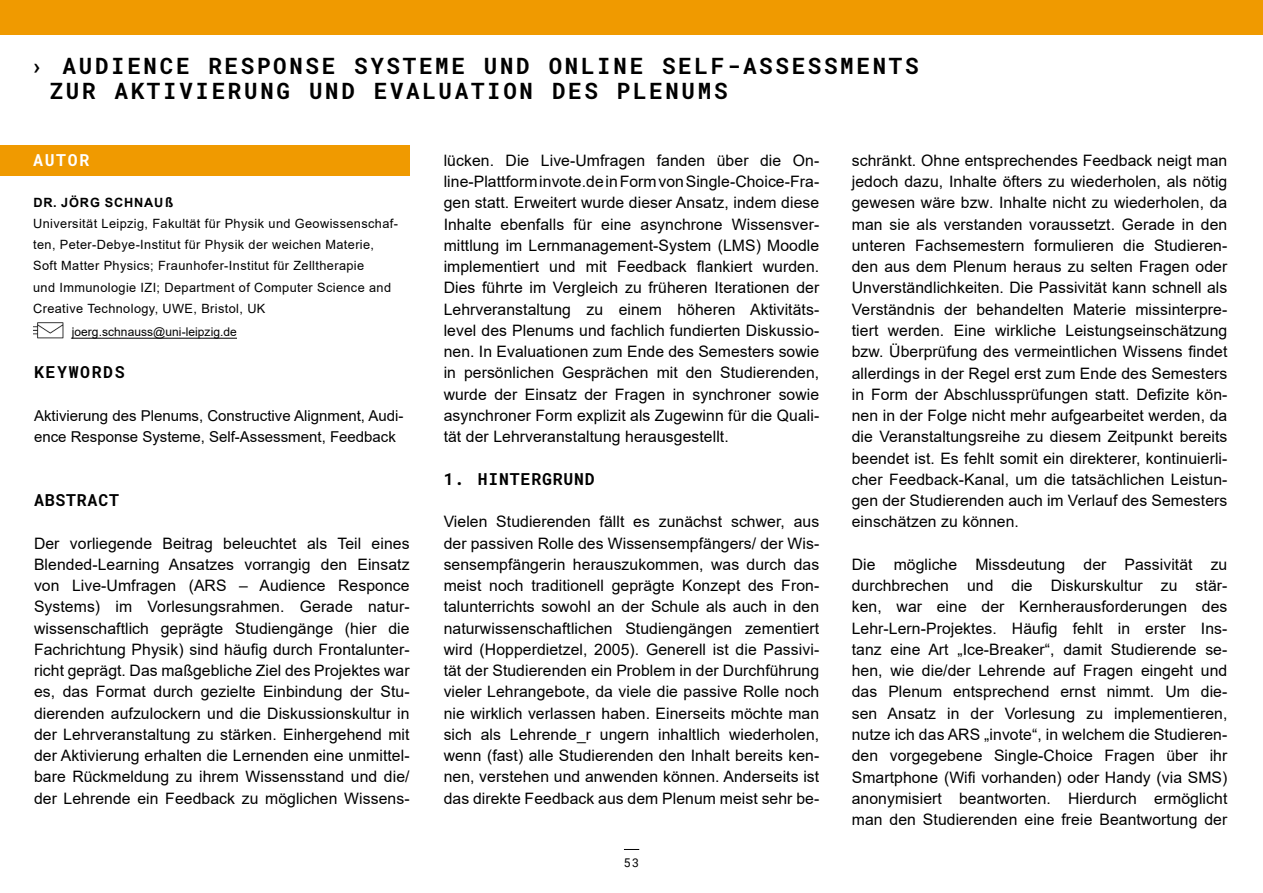
<style>
.page{position:relative;width:1263px;height:893px;background:#fff}
.page>*{position:absolute;margin:0;border:0;box-sizing:border-box;transform-origin:0 0}
.t1{font:700 22.5px/25.5px "Roboto Mono";letter-spacing:.12em;color:#000}
.t2{font:700 16.5px "Roboto Mono";letter-spacing:.05em;color:#000}
.t3{font:700 16.5px "Roboto Mono";letter-spacing:.1em;color:#000}
.t4{font:700 16.5px "Roboto Mono";letter-spacing:.1em;color:#fff}
.t5{font:15.75px/21.3px "Arial";letter-spacing:.005em;color:#000;text-align:justify}
.t6{font:15px/21.3px "Arial";color:#000}
.t7{font:12.75px/21.3px "Arial";letter-spacing:.03em;color:#000}
.t8{font:12px "Arial";letter-spacing:.005em;color:#000}
.t9{font:12px "Roboto";color:#000}
.s1{font-weight:700}
.s2{font-weight:700;font-size:13.5px}
</style>
<div class="page">
<div style="left:0;top:0;width:1263px;height:34px;background:#f09a00"></div>
<svg style="left:624px;top:849px;width:15px;height:1px"></svg>
<div style="left:0;top:145px;width:410px;height:31px;background:#f09a00"></div>
<hr style="left:72px;top:338px;width:165px;height:1px;background:#000">
<img style="left:33px;top:322px;width:31px;height:17px">
<h1 class="t1" style="left:50px;top:52px;width:870px;text-indent:-20px">› AUDIENCE RESPONSE SYSTEME UND ONLINE SELF-ASSESSMENTS<br>ZUR AKTIVIERUNG UND EVALUATION DES PLENUMS</h1>
<p class="t4" style="left:33px;top:148px;width:58px">AUTOR</p>
<p class="t7" style="left:33px;top:191px;width:366px"><span class="s1">DR. JÖRG SCHNAU</span><span class="s2">ß<br></span>Universität Leipzig, Fakultät für Physik und Geowissenschaf&shy;ten, Peter-Debye-Institut für Physik der weichen Materie, Soft Matter Physics; Fraunhofer-Institut für Zelltherapie<br>und Immunologie IZI; Department of Computer Science and Creative Technology, UWE, Bristol, UK</p>
<p class="t8" style="left:72px;top:323px;width:167px">joerg.schnauss@uni-leipzig.de</p>
<p class="t3" style="left:34px;top:361px;width:92px">KEYWORDS</p>
<p class="t6" style="left:34px;top:405px;width:371px">Aktivierung des Plenums, Constructive Alignment, Audi&shy;ence Response Systeme, Self-Assessment, Feedback</p>
<p class="t2" style="left:34px;top:488px;width:86px">ABSTRACT</p>
<p class="t5" style="left:34px;top:532px;width:377px">Der vorliegende Beitrag beleuchtet als Teil eines Blended-Learning Ansatzes vorrangig den Einsatz von Live-Umfragen (ARS – Audience Responce Systems) im Vorlesungsrahmen. Gerade natur&shy;wissenschaftlich geprägte Studiengänge (hier die Fachrichtung Physik) sind häufig durch Frontalunter&shy;richt geprägt. Das maßgebliche Ziel des Projektes war es, das Format durch gezielte Einbindung der Stu&shy;dierenden aufzulockern und die Diskussionskultur in der Lehrveranstaltung zu stärken. Einhergehend mit der Aktivierung erhalten die Lernenden eine unmittel&shy;bare Rückmeldung zu ihrem Wissensstand und die/ der Lehrende ein Feedback zu möglichen Wissens-</p>
<p class="t5" style="left:444px;top:150px;width:377px">lücken. Die Live-Umfragen fanden über die On&shy;line-Plattform invote.de in Form von Single-Choice-Fra&shy;gen statt. Erweitert wurde dieser Ansatz, indem diese Inhalte ebenfalls für eine asynchrone Wissensver&shy;mittlung im Lernmanagement-System (LMS) Moodle implementiert und mit Feedback flankiert wurden.<br>Dies führte im Vergleich zu früheren Iterationen der Lehrveranstaltung zu einem höheren Aktivitäts&shy;level des Plenums und fachlich fundierten Diskussio&shy;nen. In Evaluationen zum Ende des Semesters sowie in persönlichen Gesprächen mit den Studierenden, wurde der Einsatz der Fragen in synchroner sowie asynchroner Form explizit als Zugewinn für die Quali&shy;tät der Lehrveranstaltung herausgestellt.</p>
<p class="t2" style="left:444px;top:467px;width:153px">1. HINTERGRUND</p>
<p class="t5" style="left:444px;top:511px;width:377px">Vielen Studierenden fällt es zunächst schwer, aus der passiven Rolle des Wissensempfängers/ der Wis&shy;sensempfängerin herauszukommen, was durch das meist noch traditionell geprägte Konzept des Fron&shy;talunterrichts sowohl an der Schule als auch in den naturwissenschaftlichen Studiengängen zementiert wird (Hopperdietzel, 2005). Generell ist die Passivi&shy;tät der Studierenden ein Problem in der Durchführung vieler Lehrangebote, da viele die passive Rolle noch nie wirklich verlassen haben. Einerseits möchte man sich als Lehrende_r ungern inhaltlich wiederholen, wenn (fast) alle Studierenden den Inhalt bereits ken&shy;nen, verstehen und anwenden können. Anderseits ist das direkte Feedback aus dem Plenum meist sehr be-</p>
<p class="t9" style="left:624px;top:855px;width:17px">53</p>
<p class="t5" style="left:852px;top:150px;width:377px">schränkt. Ohne entsprechendes Feedback neigt man jedoch dazu, Inhalte öfters zu wiederholen, als nötig gewesen wäre bzw. Inhalte nicht zu wiederholen, da man sie als verstanden voraussetzt. Gerade in den unteren Fachsemestern formulieren die Studieren&shy;den aus dem Plenum heraus zu selten Fragen oder Unverständlichkeiten. Die Passivität kann schnell als Verständnis der behandelten Materie missinterpre&shy;tiert werden. Eine wirkliche Leistungseinschätzung bzw. Überprüfung des vermeintlichen Wissens findet allerdings in der Regel erst zum Ende des Semesters in Form der Abschlussprüfungen statt. Defizite kön&shy;nen in der Folge nicht mehr aufgearbeitet werden, da die Veranstaltungsreihe zu diesem Zeitpunkt bereits beendet ist. Es fehlt somit ein direkterer, kontinuierli&shy;cher Feedback-Kanal, um die tatsächlichen Leistun&shy;gen der Studierenden auch im Verlauf des Semesters einschätzen zu können.</p>
<p class="t5" style="left:852px;top:554px;width:377px">Die mögliche Missdeutung der Passivität zu durchbrechen und die Diskurskultur zu stär&shy;ken, war eine der Kernherausforderungen des Lehr-Lern-Projektes. Häufig fehlt in erster Ins&shy;tanz eine Art „Ice-Breaker“, damit Studierende se&shy;hen, wie die/der Lehrende auf Fragen eingeht und das Plenum entsprechend ernst nimmt. Um die&shy;sen Ansatz in der Vorlesung zu implementieren, nutze ich das ARS „invote“, in welchem die Studieren&shy;den vorgegebene Single-Choice Fragen über ihr Smartphone (Wifi vorhanden) oder Handy (via SMS) anonymisiert beantworten. Hierdurch ermöglicht man den Studierenden eine freie Beantwortung der</p>
</div>
